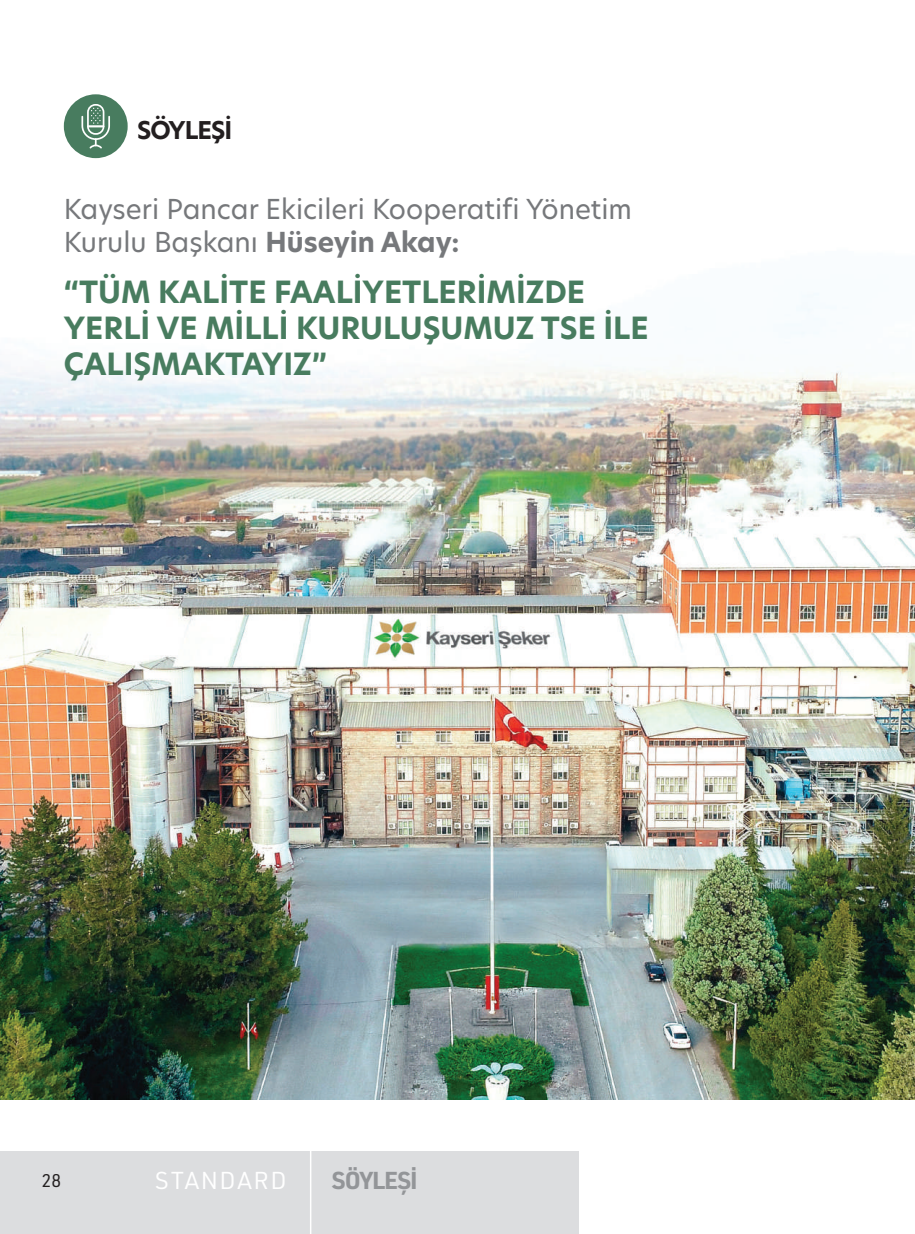
<style>
.page{position:relative;width:915px;height:1234px;background:#fff}
.page>*{position:absolute;margin:0;border:0;box-sizing:border-box;transform-origin:0 0}
.t1{font:700 30px/36px "New Hero";color:#487c5f}
.t2{font:27px/32.4px "New Hero";color:#76787b}
.t3{font:24px "URWDIN";letter-spacing:.06em;color:#fff}
.t4{font:700 24px "URWDIN";letter-spacing:-.04em;color:#939598}
.t5{font:700 24px "New Hero";letter-spacing:-.04em;color:#231f20}
.t6{font:18px "URWDIN";color:#231f20}
.s1{font-weight:700}
</style>
<div class="page">
<div style="left:0;top:1151px;width:82px;height:82px;background:#dcdddf"></div>
<div style="left:82px;top:1151px;width:496px;height:82px;background:#dcdddf"></div>
<hr style="left:310px;top:1143px;width:1px;height:90px;background:#fff">
<img style="left:0;top:96px;width:914px;height:1003px">
<div style="left:64px;top:94px;width:64px;height:64px;background:#487c5f;border-radius:50%"></div>
<svg style="left:81px;top:104px;width:29px;height:44px"></svg>
<p class="t5" style="left:137px;top:114px;width:93px">SÖYLEŞİ</p>
<p class="t2" style="left:64px;top:193px;width:569px">Kayseri Pancar Ekicileri Kooperatifi Yönetim<br>Kurulu Başkanı <span class="s1">Hüseyin Akay:</span></p>
<p class="t1" style="left:64px;top:274px;width:586px">“TÜM KALITE FAALIYETLERIMIZDE<br>YERLI VE MILLI KURULUŞUMUZ TSE ILE<br>ÇALIŞMAKTAYIZ”</p>
<p class="t6" style="left:42px;top:1168px;width:21px">28</p>
<p class="t3" style="left:155px;top:1164px;width:133px">STANDARD</p>
<p class="t4" style="left:332px;top:1163px;width:83px">SÖYLEŞİ</p>
</div>
